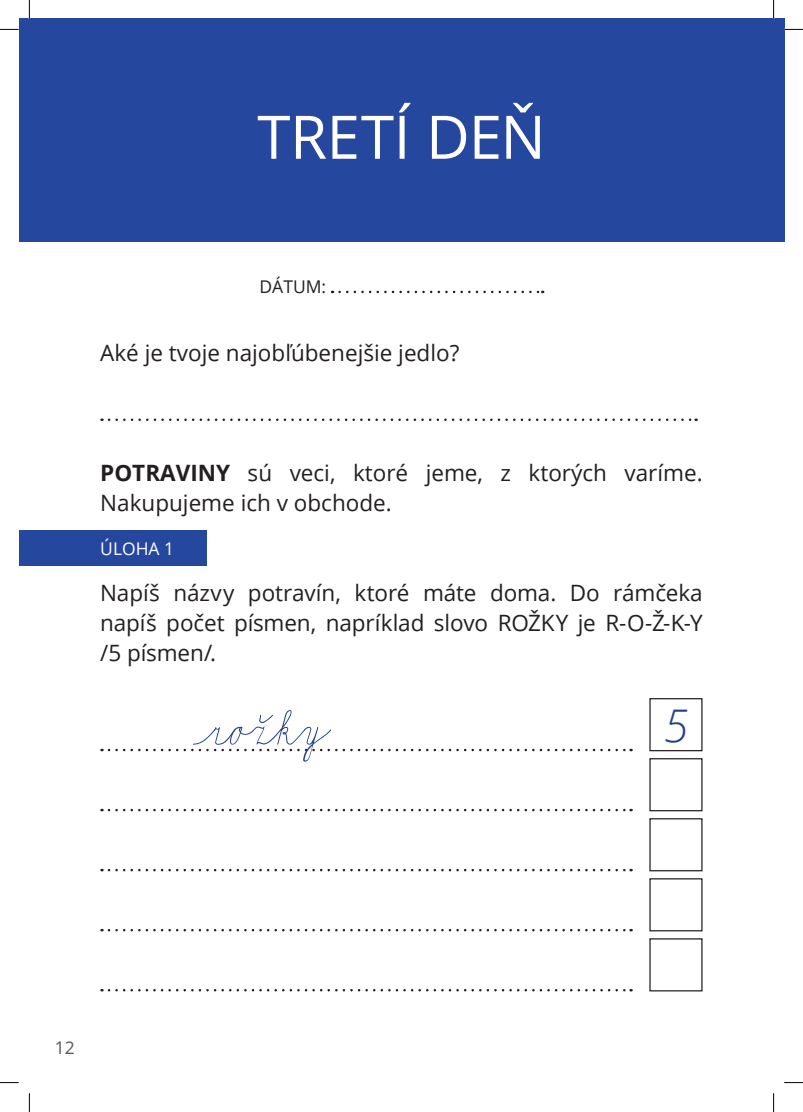
<style>
.page{position:relative;width:803px;height:1112px;background:#fff}
.page>*{position:absolute;margin:0;border:0;box-sizing:border-box;transform-origin:0 0}
.t1{font:60px "Open Sans";letter-spacing:-.01em;color:#fff}
.t2{font:60px "Abeceda";color:#253f8e}
.t3{font:italic 300 45px "Open Sans";color:#253f8e}
.t4{font:22.5px/30px "Open Sans";color:#231f20}
.t5{font:17.5px "Open Sans";color:#fff}
.t6{font:17.5px "Open Sans";color:#231f20}
.t7{font:17.5px "Open Sans";color:#57585a}
.s1{font-weight:700}
</style>
<div class="page">
<div style="left:19px;top:19px;width:765px;height:223px;background:#26479e"></div>
<svg style="left:109px;top:418px;width:588px;height:3px"></svg>
<svg style="left:109px;top:748px;width:522px;height:3px"></svg>
<div style="left:649px;top:698px;width:53px;height:53px;border:1px solid #231f20"></div>
<svg style="left:109px;top:808px;width:522px;height:3px"></svg>
<div style="left:649px;top:758px;width:53px;height:53px;border:1px solid #231f20"></div>
<svg style="left:109px;top:868px;width:522px;height:3px"></svg>
<div style="left:649px;top:818px;width:53px;height:53px;border:1px solid #231f20"></div>
<svg style="left:109px;top:929px;width:522px;height:2px"></svg>
<div style="left:649px;top:878px;width:53px;height:53px;border:1px solid #231f20"></div>
<svg style="left:109px;top:989px;width:522px;height:2px"></svg>
<div style="left:19px;top:530px;width:188px;height:36px;background:#26479e"></div>
<svg style="left:340px;top:290px;width:203px;height:3px"></svg>
<svg style="left:0;top:29px;width:19px;height:1px"></svg>
<svg style="left:784px;top:29px;width:19px;height:1px"></svg>
<svg style="left:0;top:1082px;width:19px;height:1px"></svg>
<svg style="left:784px;top:1082px;width:19px;height:1px"></svg>
<svg style="left:29px;top:0;width:1px;height:19px"></svg>
<svg style="left:29px;top:1093px;width:1px;height:18px"></svg>
<svg style="left:773px;top:0;width:1px;height:19px"></svg>
<svg style="left:773px;top:1093px;width:1px;height:18px"></svg>
<h1 class="t1" style="left:257px;top:96px;width:290px">TRETÍ DEŇ</h1>
<p class="t6" style="left:259px;top:275px;width:68px">DÁTUM:</p>
<p class="t4" style="left:100px;top:337px;width:361px">Aké je tvoje najobľúbenejšie jedlo?</p>
<p class="t4" style="left:100px;top:457px;width:604px"><span class="s1">POTRAVINY</span> sú veci, ktoré jeme, z ktorých varíme.<br>Nakupujeme ich v obchode.</p>
<p class="t5" style="left:100px;top:536px;width:76px">ÚLOHA 1</p>
<p class="t4" style="left:100px;top:577px;width:604px;text-align:justify">Napíš názvy potravín, ktoré máte doma. Do rámčeka napíš počet písmen, napríklad slovo ROŽKY je R-O-Ž-K-Y /5 písmen/.</p>
<h1 class="t2" style="left:203px;top:697px;width:130px">¤rožky</h1>
<h2 class="t3" style="left:664px;top:694px;width:26px">5</h2>
<p class="t7" style="left:55px;top:1035px;width:22px">12</p>
</div>
